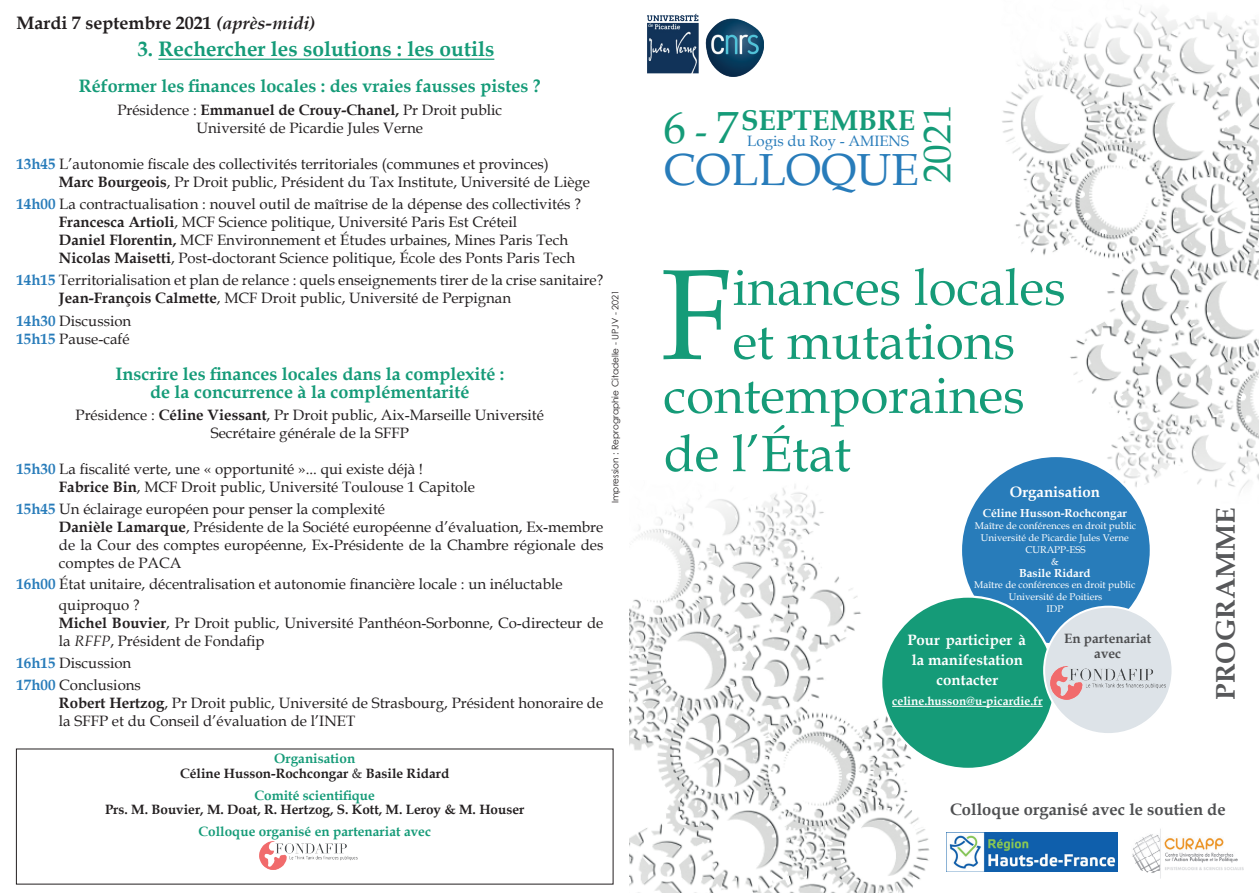
<style>
.page{position:relative;width:1259px;height:893px;background:#fff}
.page>*{position:absolute;margin:0;border:0;box-sizing:border-box;transform-origin:0 0}
.t1{font:128.4px "Book Antiqua";color:#159b78}
.t2{font:51px "Book Antiqua";color:#159b78}
.t3{font:45px/42px "Book Antiqua";color:#287cba}
.t4{font:39px "Book Antiqua";color:#159b78}
.t5{font:700 28.5px "Book Antiqua";color:#159b78}
.t6{font:700 27px "Book Antiqua";color:#57585a}
.t7{font:700 21px "Book Antiqua";color:#159b78}
.t8{font:700 18px/18px "Book Antiqua";color:#159b78;text-align:center}
.t9{font:700 18px "Book Antiqua";color:#231f20}
.t10{font:700 16.5px "Book Antiqua";color:#4e4f51}
.t11{font:15px/18px "Book Antiqua";color:#231f20}
.t12{font:700 15px/20px "Book Antiqua";color:#fff;text-align:center}
.t13{font:15px "Book Antiqua";color:#287cba}
.t14{font:700 13.5px/15px "Book Antiqua";color:#231f20;text-align:center}
.t15{font:700 13.5px "Book Antiqua";color:#159b78}
.t16{font:700 13.5px/14.7px "Book Antiqua";color:#4e4f51;text-align:center}
.t17{font:700 11.85px "Book Antiqua";color:#fff}
.t18{font:700 11.55px "Book Antiqua";color:#fff}
.t19{font:9.75px/11.9px "Book Antiqua";color:#fff;text-align:center}
.t20{font:9px "Century Gothic";color:#231f20}
.s1{font-style:italic}
.s2{font-weight:700}
.s3{font-weight:700;color:#287cba}
.s4{color:#159b78}
.s5{font-weight:400}
.s6{font-size:36px;color:#159b78}
</style>
<div class="page">
<img style="left:629px;top:485px;width:301px;height:408px">
<img style="left:1002px;top:6px;width:257px;height:487px">
<img style="left:647px;top:13px;width:52px;height:61px">
<img style="left:706px;top:19px;width:57px;height:57px">
<img style="left:1132px;top:829px;width:112px;height:50px">
<div style="left:961px;top:456px;width:189px;height:188px;background:#287cba;border-radius:50%"></div>
<div style="left:881px;top:597px;width:174px;height:172px;background:#159b78;border-radius:50%"></div>
<hr style="left:892px;top:706px;width:150px;height:1px;background:#fff">
<div style="left:1044px;top:607px;width:128px;height:127px;background:#dde3e8;border-radius:50%"></div>
<img style="left:1050px;top:666px;width:119px;height:33px">
<hr style="left:158px;top:59px;width:336px;height:1px;background:#159b78">
<img style="left:259px;top:841px;width:99px;height:28px">
<img style="left:946px;top:833px;width:171px;height:38px">
<p class="t9" style="left:16px;top:11px;width:300px">Mardi 7 septembre 2021 <span class="s1">(après-midi)</span></p>
<h3 class="t7" style="left:137px;top:35px;width:358px">3. Rechercher les solutions : les outils</h3>
<p class="t8" style="left:79px;top:77px;width:463px">Réformer les finances locales : des vraies fausses pistes ?</p>
<p class="t11" style="left:117px;top:100px;width:386px;text-align:center">Présidence : <span class="s2">Emmanuel de Crouy-Chanel,</span> Pr Droit public<br>Université de Picardie Jules Verne</p>
<p class="t11" style="left:59px;top:154px;width:533px;text-indent:-43px"><span class="s3">13h45</span> L’autonomie fiscale des collectivités territoriales (communes et provinces)<br><span class="s2">Marc Bourgeois</span>, Pr Droit public, Président du Tax Institute, Université de Liège</p>
<p class="t11" style="left:59px;top:195px;width:523px;text-indent:-43px"><span class="s3">14h00</span> La contractualisation : nouvel outil de maîtrise de la dépense des collectivités ?<br><span class="s2">Francesca Artioli</span>, MCF Science politique, Université Paris Est Créteil<br><span class="s2">Daniel Florentin,</span> MCF Environnement et Études urbaines, Mines Paris Tech <span class="s2">Nicolas Maisetti</span>, Post-doctorant Science politique, École des Ponts Paris Tech</p>
<p class="t11" style="left:59px;top:271px;width:546px;text-indent:-43px"><span class="s3">14h15</span> Territorialisation et plan de relance : quels enseignements tirer de la crise sanitaire?<br><span class="s2">Jean-François Calmette</span>, MCF Droit public, Université de Perpignan</p>
<p class="t11" style="left:16px;top:311px;width:116px"><span class="s3">14h30</span> Discussion<br><span class="s3">15h15</span> Pause-café</p>
<p class="t8" style="left:115px;top:364px;width:390px">Inscrire les finances locales dans la complexité : de la concurrence à la complémentarité</p>
<p class="t11" style="left:76px;top:405px;width:470px;text-align:center">Présidence : <span class="s2">Céline Viessant</span>, Pr Droit public, Aix-Marseille Université<br>Secrétaire générale de la SFFP</p>
<p class="t11" style="left:59px;top:459px;width:417px;text-indent:-43px"><span class="s3">15h30</span> La fiscalité verte, une « opportunité »... qui existe déjà !<br><span class="s2">Fabrice Bin</span>, MCF Droit public, Université Toulouse 1 Capitole</p>
<p class="t11" style="left:59px;top:500px;width:546px;text-indent:-43px"><span class="s3">15h45</span> Un éclairage européen pour penser la complexité<br><span class="s2">Danièle Lamarque</span>, Présidente de la Société européenne d’évaluation, Ex-membre de la Cour des comptes européenne, Ex-Présidente de la Chambre régionale des comptes de PACA</p>
<p class="t11" style="left:59px;top:573px;width:505px;line-height:20.7px;text-indent:-43px"><span class="s3">16h00</span> État unitaire, décentralisation et autonomie financière locale : un inéluctable quiproquo ?</p>
<p class="t11" style="left:59px;top:613px;width:546px"><span class="s2">Michel Bouvier</span>, Pr Droit public, Université Panthéon-Sorbonne, Co-directeur de la <span class="s1">RFFP</span>, Président de Fondafip</p>
<p class="t11" style="left:16px;top:651px;width:126px;line-height:22.2px"><span class="s3">16h15</span> Discussion<br><span class="s3">17h00</span> Conclusions</p>
<p class="t11" style="left:59px;top:694px;width:546px"><span class="s2">Robert Hertzog</span>, Pr Droit public, Université de Strasbourg, Président honoraire de la SFFP et du Conseil d’évaluation de l’INET</p>
<p class="t20" style="left:609px;top:503px;width:215px;rotate:-90deg">Impression : Reprographie Citadelle - UPJV - 2021</p>
<p class="t14" style="left:180px;top:751px;width:271px"><span class="s4">Organisation<br></span>Céline Husson-Rochcongar <span class="s5">&amp;</span> Basile Ridard</p>
<p class="t15" style="left:254px;top:787px;width:122px">Comité scientifique</p>
<p class="t14" style="left:105px;top:802px;width:421px">Prs. M. Bouvier, M. Doat, R. Hertzog, S. Kott, M. Leroy &amp; M. Houser</p>
<p class="t15" style="left:198px;top:822px;width:234px">Colloque organisé en partenariat avec</p>
<h3 class="t4" style="left:910px;top:183px;width:79px;rotate:-90deg">2021</h3>
<h3 class="t5" style="left:741px;top:101px;width:176px">SEPTEMBRE</h3>
<p class="t13" style="left:747px;top:131px;width:163px">Logis du Roy - AMIENS</p>
<h3 class="t3" style="left:663px;top:105px;width:257px"><span class="s4">6</span> <span class="s6">-</span> <span class="s4">7<br></span>COLLOQUE</h3>
<h1 class="t1" style="left:661px;top:226px;width:73px">F</h1>
<h2 class="t2" style="left:732px;top:252px;width:334px">inances locales</h2>
<h2 class="t2" style="left:732px;top:306px;width:284px">et mutations</h2>
<h2 class="t2" style="left:663px;top:360px;width:362px">contemporaines</h2>
<h2 class="t2" style="left:663px;top:418px;width:189px">de l’État</h2>
<p class="t12" style="left:1010px;top:482px;width:91px">Organisation</p>
<p class="t18" style="left:982px;top:505px;width:146px">Céline Husson-Rochcongar</p>
<p class="t19" style="left:975px;top:520px;width:163px">Maître de conférences en droit public<br>Université de Picardie Jules Verne<br>CURAPP-ESS<br>&amp;</p>
<p class="t18" style="left:1019px;top:565px;width:73px">Basile Ridard</p>
<p class="t19" style="left:974px;top:579px;width:163px">Maître de conférences en droit public<br>Université de Poitiers<br>IDP</p>
<p class="t12" style="left:907px;top:630px;width:120px">Pour participer à la manifestation contacter</p>
<p class="t17" style="left:892px;top:693px;width:152px">celine.husson@u-picardie.fr</p>
<p class="t16" style="left:1064px;top:631px;width:89px">En partenariat avec</p>
<h3 class="t6" style="left:1207px;top:700px;width:193px;rotate:-90deg">PROGRAMME</h3>
<p class="t10" style="left:950px;top:798px;width:277px">Colloque organisé avec le soutien de</p>
</div>
